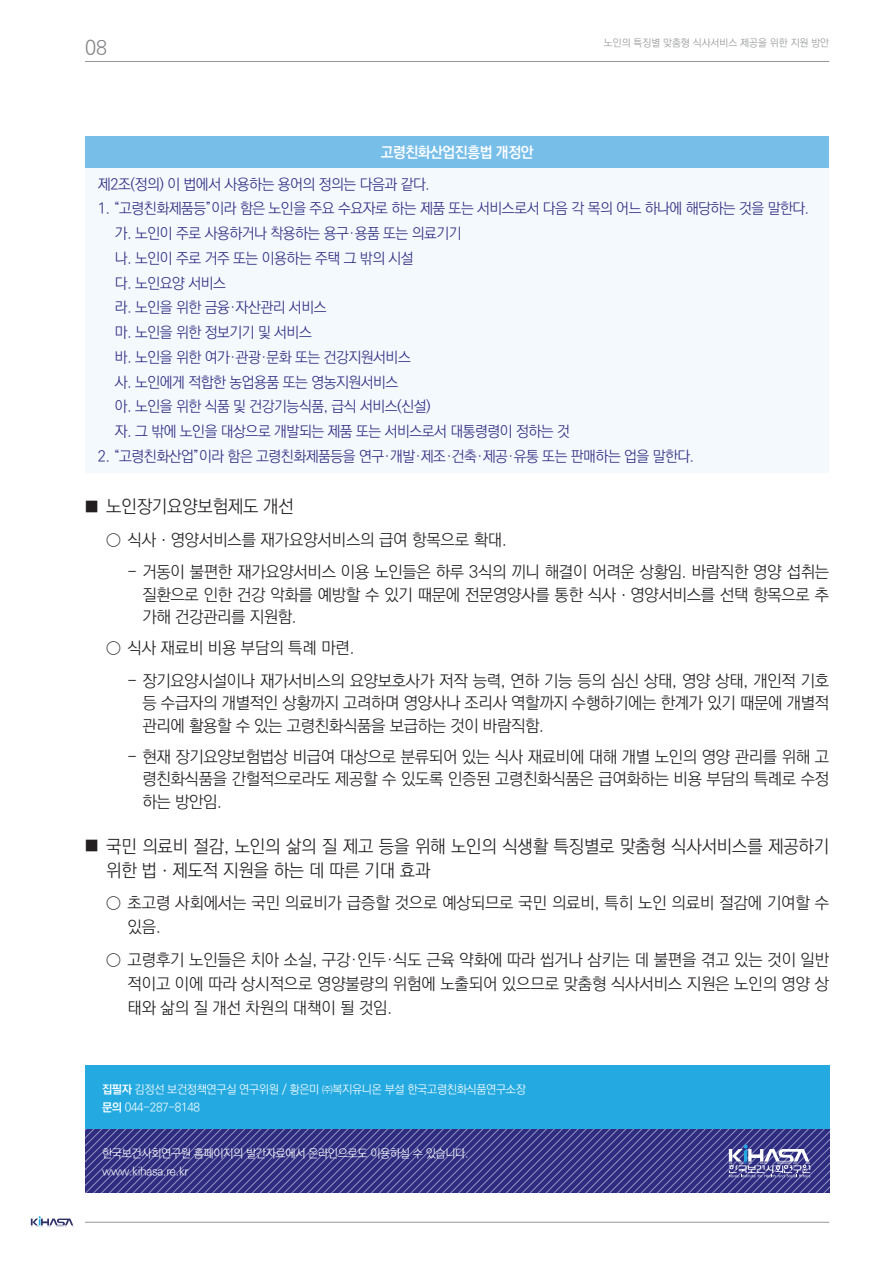
<style>
.page{position:relative;width:893px;height:1263px;background:#fff}
.page>*{position:absolute;margin:0;border:0;box-sizing:border-box;transform-origin:0 0}
.t1{font:300 19.5px "Ko Pub Dotum";color:#808285}
.t2{font:300 18px/24.8px "Ko Pub Dotum";letter-spacing:-.01em;color:#231f20}
.t3{font:300 16.5px/22.5px "Ko Pub Dotum";letter-spacing:-.02em;color:#231f20;text-align:justify}
.t4{font:300 15px/24.8px "Ko Pub Dotum";letter-spacing:-.03em;color:#2e2c81}
.t5{font:700 15px "Ko Pub Dotum";letter-spacing:-.03em;color:#fff}
.t6{font:300 11.7px/18px "Ko Pub Dotum";letter-spacing:-.03em;color:#fff}
.t7{font:300 10.2px "Ko Pub Dotum";color:#939598}
.s1{font-size:15px}
.s2{font-weight:700}
</style>
<div class="page">
<hr style="left:85px;top:1222px;width:744px;height:1px;background:#939598">
<hr style="left:85px;top:61px;width:744px;height:1px;background:#939598">
<svg style="left:31px;top:1216px;width:43px;height:10px"></svg>
<div style="left:85px;top:1065px;width:744px;height:64px;background:#24aae1"></div>
<svg style="left:85px;top:1129px;width:744px;height:64px;background:#403e8b"></svg>
<svg style="left:729px;top:1144px;width:81px;height:33px;background:#7779af"></svg>
<div style="left:85px;top:136px;width:744px;height:32px;background:#77bee9"></div>
<div style="left:85px;top:168px;width:744px;height:304px;background:#f4f9fd"></div>
<p class="t1" style="left:85px;top:38px;width:23px">08</p>
<p class="t7" style="left:604px;top:38px;width:227px">노인의 특징별 맞춤형 식사서비스 제공을 위한 지원 방안</p>
<p class="t5" style="left:381px;top:144px;width:154px">고령친화산업진흥법 개정안</p>
<p class="t4" style="left:98px;top:172px;width:333px">제2조(정의) 이 법에서 사용하는 용어의 정의는 다음과 같다.</p>
<p class="t4" style="left:115px;top:197px;width:696px;text-indent:-17px">1. “고령친화제품등”이라 함은 노인을 주요 수요자로 하는 제품 또는 서비스로서 다음 각 목의 어느 하나에 해당하는 것을 말한다. 가. 노인이 주로 사용하거나 착용하는 용구·용품 또는 의료기기<br>나. 노인이 주로 거주 또는 이용하는 주택 그 밖의 시설<br>다. 노인요양 서비스<br>라. 노인을 위한 금융·자산관리 서비스<br>마. 노인을 위한 정보기기 및 서비스<br>바. 노인을 위한 여가·관광·문화 또는 건강지원서비스<br>사. 노인에게 적합한 농업용품 또는 영농지원서비스<br>아. 노인을 위한 식품 및 건강기능식품, 급식 서비스(신설)<br>자. 그 밖에 노인을 대상으로 개발되는 제품 또는 서비스로서 대통령령이 정하는 것</p>
<p class="t4" style="left:98px;top:444px;width:598px">2. “고령친화산업”이라 함은 고령친화제품등을 연구·개발·제조·건축·제공·유통 또는 판매하는 업을 말한다.</p>
<p class="t2" style="left:85px;top:495px;width:210px"><span class="s1">■</span> 노인장기요양보험제도 개선</p>
<p class="t3" style="left:106px;top:529px;width:402px">○ 식사ㆍ영양서비스를 재가요양서비스의 급여 항목으로 확대.</p>
<p class="t3" style="left:142px;top:561px;width:688px;text-indent:-15px">- 거동이 불편한 재가요양서비스 이용 노인들은 하루 3식의 끼니 해결이 어려운 상황임. 바람직한 영양 섭취는 질환으로 인한 건강 악화를 예방할 수 있기 때문에 전문영양사를 통한 식사ㆍ영양서비스를 선택 항목으로 추 가해 건강관리를 지원함.</p>
<p class="t3" style="left:106px;top:637px;width:250px">○ 식사 재료비 비용 부담의 특례 마련.</p>
<p class="t3" style="left:142px;top:670px;width:688px;text-indent:-15px">- 장기요양시설이나 재가서비스의 요양보호사가 저작 능력, 연하 기능 등의 심신 상태, 영양 상태, 개인적 기호 등 수급자의 개별적인 상황까지 고려하며 영양사나 조리사 역할까지 수행하기에는 한계가 있기 때문에 개별적 관리에 활용할 수 있는 고령친화식품을 보급하는 것이 바람직함.</p>
<p class="t3" style="left:142px;top:746px;width:688px;text-indent:-15px">- 현재 장기요양보험법상 비급여 대상으로 분류되어 있는 식사 재료비에 대해 개별 노인의 영양 관리를 위해 고 령친화식품을 간헐적으로라도 제공할 수 있도록 인증된 고령친화식품은 급여화하는 비용 부담의 특례로 수정 하는 방안임.</p>
<p class="t2" style="left:106px;top:834px;width:724px;text-indent:-21px"><span class="s1">■</span> 국민 의료비 절감, 노인의 삶의 질 제고 등을 위해 노인의 식생활 특징별로 맞춤형 식사서비스를 제공하기 위한 법ㆍ제도적 지원을 하는 데 따른 기대 효과</p>
<p class="t3" style="left:128px;top:892px;width:703px;line-height:24px;text-indent:-21px">○ 초고령 사회에서는 국민 의료비가 급증할 것으로 예상되므로 국민 의료비, 특히 노인 의료비 절감에 기여할 수 있음.</p>
<p class="t3" style="left:128px;top:948px;width:703px;line-height:24px;text-indent:-21px">○ 고령후기 노인들은 치아 소실, 구강·인두·식도 근육 약화에 따라 씹거나 삼키는 데 불편을 겪고 있는 것이 일반 적이고 이에 따라 상시적으로 영양불량의 위험에 노출되어 있으므로 맞춤형 식사서비스 지원은 노인의 영양 상 태와 삶의 질 개선 차원의 대책이 될 것임.</p>
<p class="t6" style="left:102px;top:1081px;width:425px"><span class="s2">집필자</span> 김정선 보건정책연구실 연구위원 / 황은미 ㈜복지유니온 부설 한국고령친화식품연구소장 <span class="s2">문의</span> 044-287-8148</p>
<p class="t6" style="left:102px;top:1144px;width:368px">한국보건사회연구원 홈페이지의 발간자료에서 온라인으로도 이용하실 수 있습니다. www.kihasa.re.kr</p>
</div>
